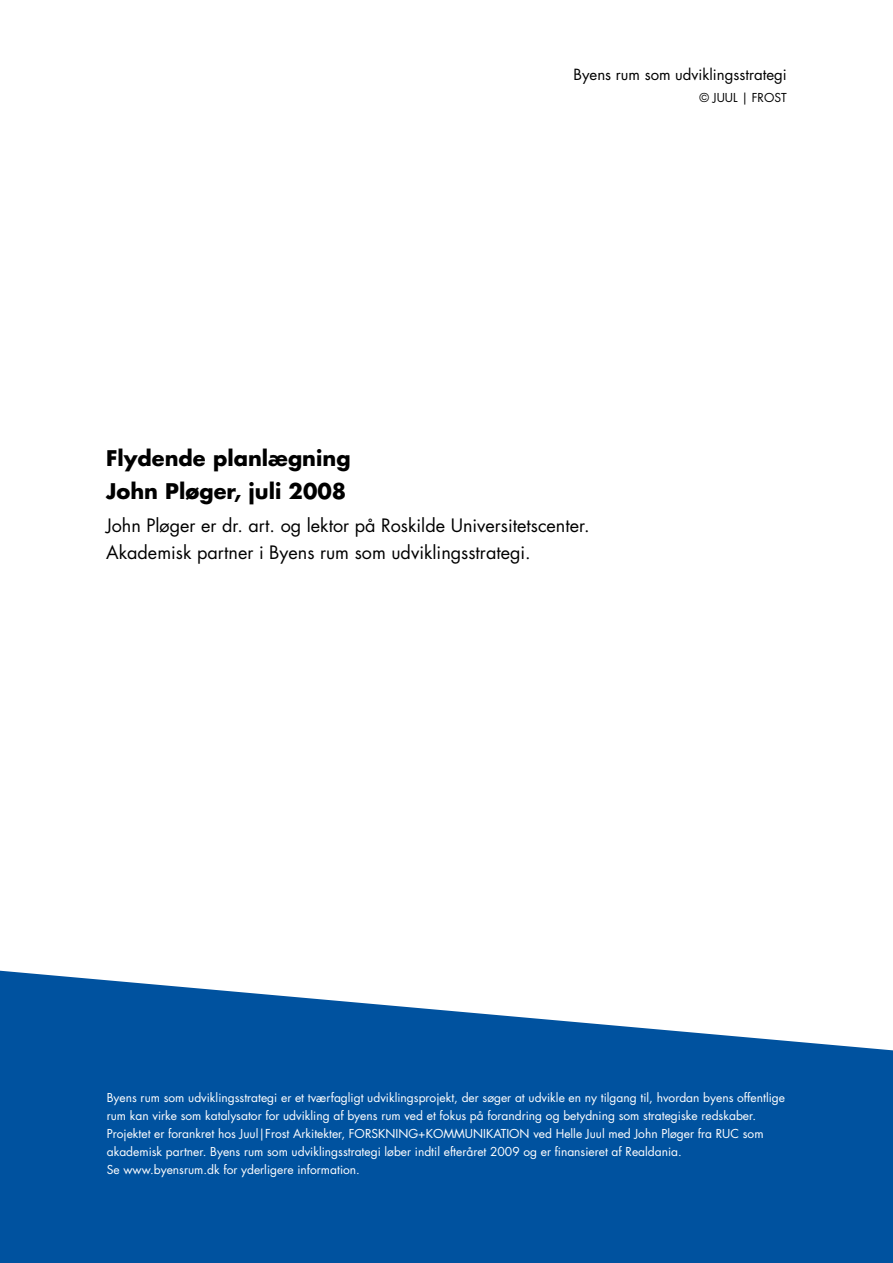
<style>
.page{position:relative;width:893px;height:1263px;background:#fff}
.page>*{position:absolute;margin:0;border:0;box-sizing:border-box;transform-origin:0 0}
.t1{font:700 21px/33px "Futura";color:#000}
.t2{font:18px/27px "Futura";color:#000}
.t3{font:15px "Futura";color:#000}
.t4{font:12px/18px "Futura";color:#fff}
.t5{font:12px "Futura";color:#000}
</style>
<div class="page">
<svg style="left:0;top:970px;width:892px;height:293px;fill:#00529f"></svg>
<p class="t3" style="left:573px;top:68px;width:215px">Byens rum som udviklingsstrategi</p>
<p class="t5" style="left:699px;top:92px;width:89px">© JUUL | FROST</p>
<h1 class="t1" style="left:106px;top:443px;width:246px">Flydende planlægning<br>John Pløger, juli 2008</h1>
<h2 class="t2" style="left:106px;top:513px;width:485px">John Pløger er dr. art. og lektor på Roskilde Universitetscenter.<br>Akademisk partner i Byens rum som udviklingsstrategi.</h2>
<p class="t4" style="left:107px;top:1090px;width:679px">Byens rum som udviklingsstrategi er et tværfagligt udviklingsprojekt, der søger at udvikle en ny tilgang til, hvordan byens offentlige rum kan virke som katalysator for udvikling af byens rum ved et fokus på forandring og betydning som strategiske redskaber.<br>Projektet er forankret hos Juul|Frost Arkitekter, FORSKNING+KOMMUNIKATION ved Helle Juul med John Pløger fra RUC som akademisk partner. Byens rum som udviklingsstrategi løber indtil efteråret 2009 og er finansieret af Realdania.<br>Se www.byensrum.dk for yderligere information.</p>
</div>
